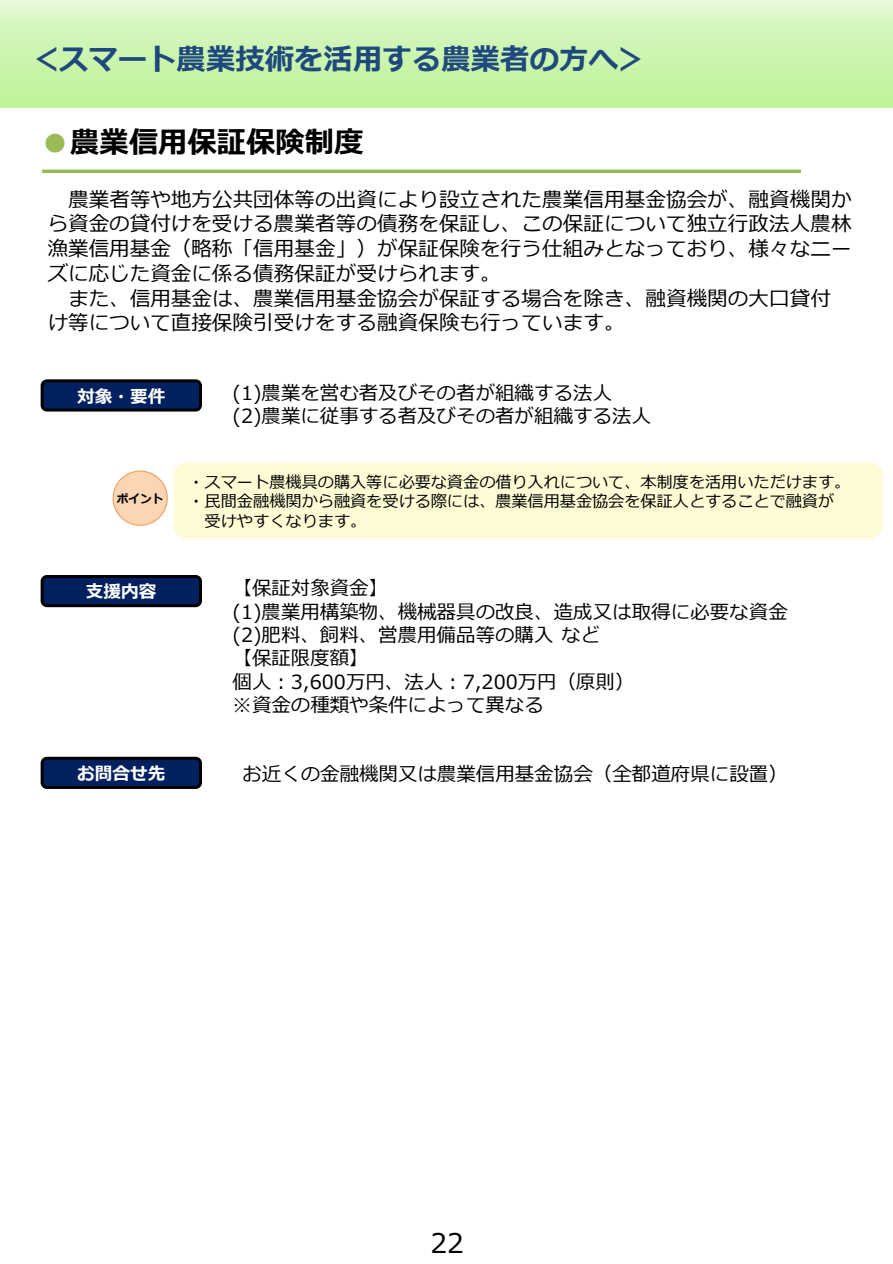
<style>
.page{position:relative;width:893px;height:1264px;background:#fff}
.page>*{position:absolute;margin:0;border:0;box-sizing:border-box;transform-origin:0 0}
.t1{font:700 29.4px "Meiryo";color:#1f497d}
.t2{font:700 29.4px "Meiryo";color:#000}
.t3{font:27px "Meiryo";color:#000}
.t4{font:20.55px/24.8px "Meiryo";color:#000;text-align:justify}
.t5{font:19.5px "Meiryo";color:#000}
.t6{font:700 17.7px "Meiryo";color:#fff}
.t7{font:16.2px "Meiryo";color:#000}
.t8{font:700 11.7px "Meiryo";color:#000}
.s1{color:#9bbb59}
</style>
<div class="page">
<div style="left:0;top:0;width:892px;height:107px;background:linear-gradient(to bottom,#e0f8d1,#bcf394)"></div>
<svg style="left:42px;top:169px;width:758px;height:4px;background:#a7c36e"></svg>
<div style="left:41px;top:379px;width:161px;height:32px;background:#002060;border:3px solid #000;border-radius:5px"></div>
<div style="left:41px;top:575px;width:161px;height:32px;background:#002060;border:3px solid #000;border-radius:5px"></div>
<div style="left:41px;top:756px;width:161px;height:32px;background:#002060;border:3px solid #000;border-radius:5px"></div>
<div style="left:113px;top:471px;width:54px;height:54px;background:#fcd5b5;border-radius:50%"></div>
<div style="left:113px;top:471px;width:54px;height:54px;border:1px solid #f79646;border-radius:50%"></div>
<div style="left:174px;top:462px;width:708px;height:76px;background:#fffcd5;border-radius:13px"></div>
<p class="t1" style="left:30px;top:38px;width:619px">＜スマート農業技術を活用する農業者の方へ＞</p>
<p class="t2" style="left:41px;top:121px;width:324px"><span class="s1">●</span>農業信用保証保険制度</p>
<p class="t4" style="left:48px;top:188px;width:805px;text-indent:21px">農業者等や地方公共団体等の出資により設立された農業信用基金協会が、融資機関から資金の貸付けを受ける農業者等の債務を保証し、この保証について独立行政法人農林漁業信用基金（略称「信用基金」）が保証保険を行う仕組みとなっており、様々なニーズに応じた資金に係る債務保証が受けられます。</p>
<p class="t4" style="left:68px;top:287px;width:764px">また、信用基金は、農業信用基金協会が保証する場合を除き、融資機関の大口貸付</p>
<p class="t4" style="left:48px;top:311px;width:578px">け等について直接保険引受けをする融資保険も行っています。</p>
<p class="t6" style="left:77px;top:383px;width:90px">対象・要件</p>
<p class="t5" style="left:232px;top:379px;width:381px">(1)農業を営む者及びその者が組織する法人</p>
<p class="t5" style="left:232px;top:402px;width:420px">(2)農業に従事する者及びその者が組織する法人</p>
<p class="t8" style="left:117px;top:490px;width:48px">ポイント</p>
<p class="t7" style="left:188px;top:470px;width:663px">・スマート農機具の購入等に必要な資金の借り入れについて、本制度を活用いただけます。</p>
<p class="t7" style="left:188px;top:490px;width:647px">・民間金融機関から融資を受ける際には、農業信用基金協会を保証人とすることで融資が</p>
<p class="t7" style="left:204px;top:509px;width:163px">受けやすくなります。</p>
<p class="t6" style="left:86px;top:579px;width:72px">支援内容</p>
<p class="t5" style="left:232px;top:574px;width:157px">【保証対象資金】</p>
<p class="t5" style="left:232px;top:597px;width:556px">(1)農業用構築物、機械器具の改良、造成又は取得に必要な資金</p>
<p class="t5" style="left:232px;top:621px;width:369px">(2)肥料、飼料、営農用備品等の購入など</p>
<p class="t5" style="left:232px;top:644px;width:138px">【保証限度額】</p>
<p class="t5" style="left:232px;top:668px;width:403px">個人：3,600万円、法人：7,200万円（原則）</p>
<p class="t5" style="left:232px;top:691px;width:313px">※資金の種類や条件によって異なる</p>
<p class="t6" style="left:77px;top:760px;width:90px">お問合せ先</p>
<p class="t5" style="left:242px;top:760px;width:547px">お近くの金融機関又は農業信用基金協会（全都道府県に設置）</p>
<h2 class="t3" style="left:430px;top:1224px;width:35px">22</h2>
</div>
